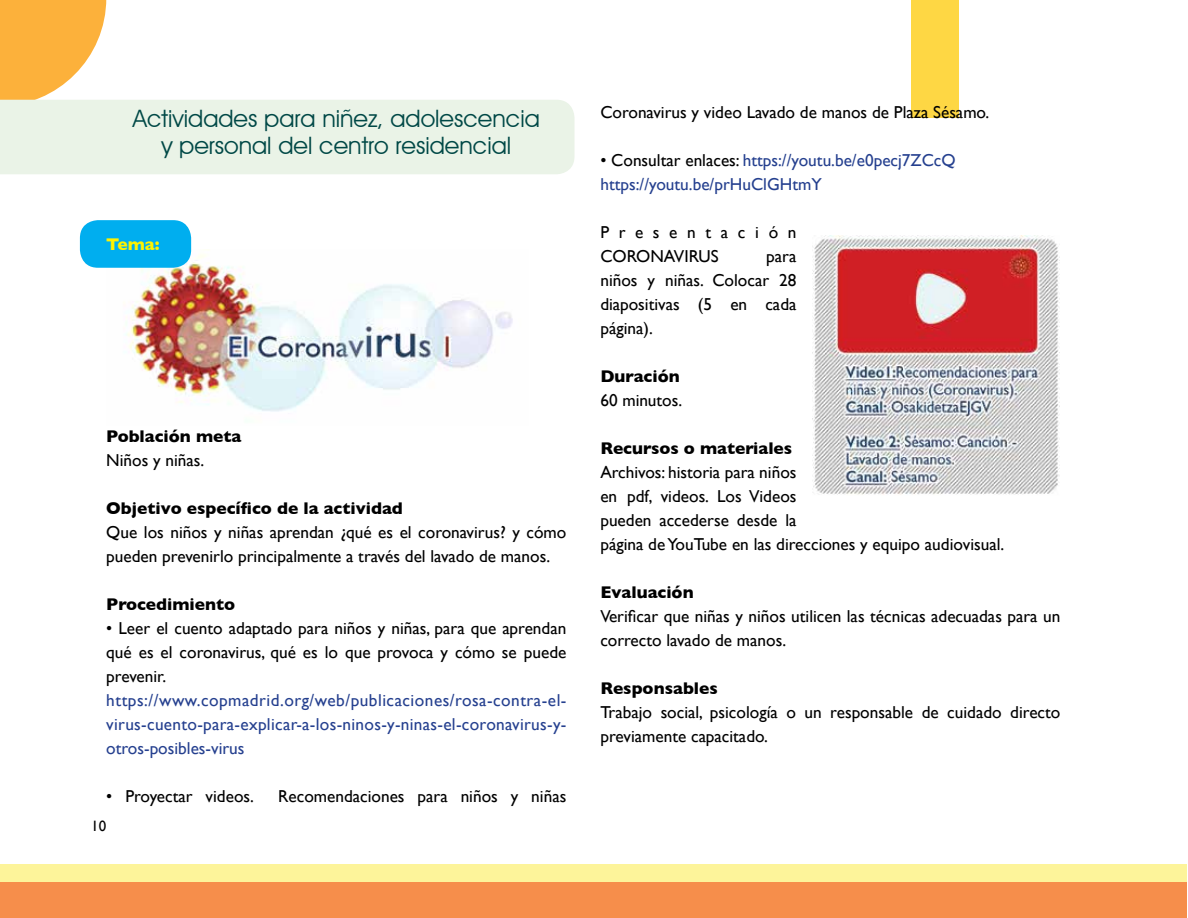
<style>
.page{position:relative;width:1188px;height:918px;background:#fff}
.page>*{position:absolute;margin:0;border:0;box-sizing:border-box;transform-origin:0 0}
.t1{font:24px/27px "Avant Garde IT Cby BT";color:#004846;text-align:center}
.t2{font:17.25px/24px "Gill Sans";color:#000}
.t3{font:17.25px/24px "Gill Sans";color:#25408f}
.t4{font:700 17.25px "Gill Sans";color:#000}
.t5{font:17.25px/24px "Gill Sans";letter-spacing:.54em;color:#000}
.t6{font:700 17.25px "Gill Sans";color:#fff200}
.t7{font:15px "Gill Sans";color:#000}
.s1{color:#000}
</style>
<div class="page">
<div style="left:0;top:864px;width:1187px;height:54px;background:#fdf49a"></div>
<div style="left:0;top:883px;width:1187px;height:35px;background:#f68e4b"></div>
<img style="left:125px;top:249px;width:388px;height:163px">
<svg style="left:0;top:0;width:575px;height:174px"></svg>
<div style="left:911px;top:0;width:47px;height:117px;background:#fed744"></div>
<img style="left:812px;top:236px;width:247px;height:259px">
<div style="left:80px;top:220px;width:111px;height:48px;background:#00aeef;border-radius:18px"></div>
<h1 class="t1" style="left:133px;top:105px;width:409px">Actividades para niñez, adolescencia y personal del centro residencial</h1>
<p class="t6" style="left:106px;top:231px;width:55px">Tema:</p>
<p class="t4" style="left:106px;top:423px;width:137px">Población meta</p>
<p class="t2" style="left:106px;top:448px;width:99px">Niños y niñas.</p>
<p class="t4" style="left:106px;top:495px;width:298px">Objetivo específico de la actividad</p>
<p class="t2" style="left:106px;top:520px;width:462px">Que los niños y niñas aprendan ¿qué es el coronavirus? y cómo pueden prevenirlo principalmente a través del lavado de manos.</p>
<p class="t4" style="left:106px;top:591px;width:130px">Procedimiento</p>
<p class="t2" style="left:106px;top:616px;width:462px;text-align:justify">• Leer el cuento adaptado para niños y niñas, para que aprendan qué es el coronavirus, qué es lo que provoca y cómo se puede prevenir.</p>
<p class="t3" style="left:106px;top:688px;width:462px;text-align:justify">https://www.copmadrid.org/web/publicaciones/rosa-contra-el&shy;virus-cuento-para-explicar-a-los-ninos-y-ninas-el-coronavirus-y&shy;otros-posibles-virus</p>
<p class="t2" style="left:106px;top:784px;width:149px">• Proyectar videos.</p>
<p class="t2" style="left:278px;top:784px;width:290px">Recomendaciones para niños y niñas</p>
<p class="t7" style="left:91px;top:817px;width:17px">10</p>
<p class="t2" style="left:600px;top:100px;width:390px">Coronavirus y video Lavado de manos de Plaza Sésamo.</p>
<p class="t3" style="left:600px;top:148px;width:357px"><span class="s1">• Consultar enlaces:</span> https://youtu.be/e0pecj7ZCcQ https://youtu.be/prHuClGHtmY</p>
<p class="t5" style="left:600px;top:220px;width:198px">Presentación<br>CORONAVIRUS</p>
<p class="t2" style="left:600px;top:244px;width:198px;text-align:justify;text-indent:166px">para niños y niñas. Colocar 28 diapositivas (5 en cada página).</p>
<p class="t4" style="left:600px;top:363px;width:81px">Duración</p>
<p class="t2" style="left:600px;top:388px;width:83px">60 minutos.</p>
<p class="t4" style="left:600px;top:435px;width:193px">Recursos o materiales</p>
<p class="t2" style="left:600px;top:460px;width:405px">Archivos: historia para niños<br>en pdf, videos. Los Videos<br>pueden accederse desde la<br>página de YouTube en las direcciones y equipo audiovisual.</p>
<p class="t4" style="left:600px;top:579px;width:95px">Evaluación</p>
<p class="t2" style="left:600px;top:604px;width:462px">Verificar que niñas y niños utilicen las técnicas adecuadas para un correcto lavado de manos.</p>
<p class="t4" style="left:600px;top:675px;width:119px">Responsables</p>
<p class="t2" style="left:600px;top:700px;width:462px">Trabajo social, psicología o un responsable de cuidado directo previamente capacitado.</p>
</div>
